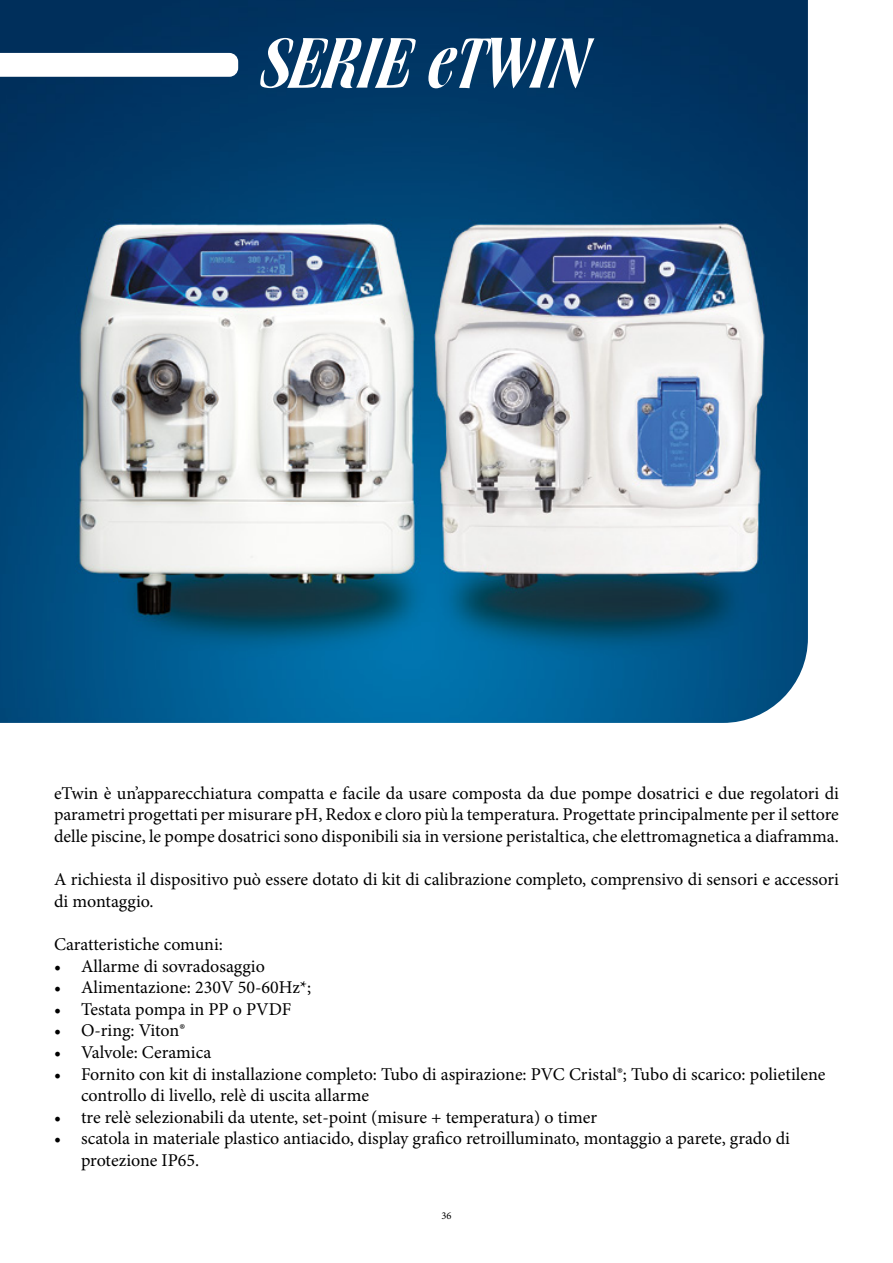
<style>
.page{position:relative;width:893px;height:1263px;background:#fff}
.page>*{position:absolute;margin:0;border:0;box-sizing:border-box;transform-origin:0 0}
.t1{font:60px "Brochure Plain";color:#fff}
.t2{font:18px/21.6px "Minion Pro";color:#000}
.t3{font:10.5px "Minion Pro";color:#000}
</style>
<div class="page">
<img style="left:0;top:0;width:808px;height:723px">
<svg style="left:0;top:53px;width:238px;height:24px"></svg>
<h1 class="t1" style="left:254px;top:27px;width:327px">SERIE eTWIN</h1>
<p class="t2" style="left:54px;top:782px;width:786px;text-align:justify">eTwin è un’apparecchiatura compatta e facile da usare composta da due pompe dosatrici e due regolatori di parametri progettati per misurare pH, Redox e cloro più la temperatura. Progettate principalmente per il settore delle piscine, le pompe dosatrici sono disponibili sia in versione peristaltica, che elettromagnetica a diaframma.</p>
<p class="t2" style="left:54px;top:869px;width:786px">A richiesta il dispositivo può essere dotato di kit di calibrazione completo, comprensivo di sensori e accessori di montaggio.</p>
<p class="t2" style="left:54px;top:933px;width:171px">Caratteristiche comuni:</p>
<p class="t2" style="left:54px;top:955px;width:212px">• Allarme di sovradosaggio</p>
<p class="t2" style="left:54px;top:977px;width:259px">• Alimentazione: 230V 50-60Hz*;</p>
<p class="t2" style="left:54px;top:998px;width:239px">• Testata pompa in PP o PVDF</p>
<p class="t2" style="left:54px;top:1020px;width:133px">• O-ring: Viton®</p>
<p class="t2" style="left:54px;top:1041px;width:159px">• Valvole: Ceramica</p>
<p class="t2" style="left:81px;top:1063px;width:746px;text-indent:-27px">• Fornito con kit di installazione completo: Tubo di aspirazione: PVC Cristal®; Tubo di scarico: polietilene controllo di livello, relè di uscita allarme</p>
<p class="t2" style="left:54px;top:1106px;width:545px">• tre relè selezionabili da utente, set-point (misure + temperatura) o timer</p>
<p class="t2" style="left:81px;top:1128px;width:711px;text-indent:-27px">• scatola in materiale plastico antiacido, display grafico retroilluminato, montaggio a parete, grado di protezione IP65.</p>
<p class="t3" style="left:441px;top:1208px;width:12px">36</p>
</div>
